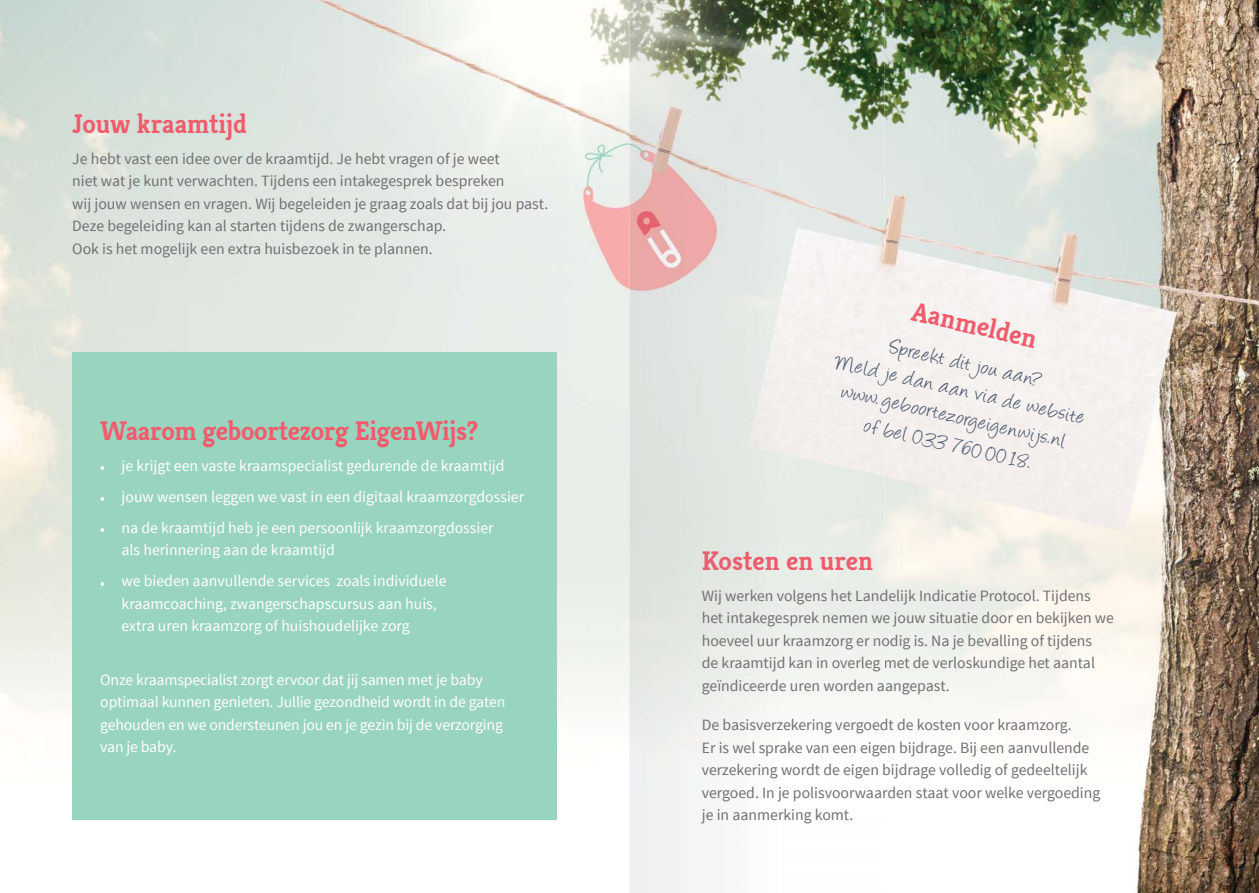
<style>
.page{position:relative;width:1259px;height:893px;background:#fff}
.page>*{position:absolute;margin:0;border:0;box-sizing:border-box;transform-origin:0 0}
.t1{font:700 27px "Kreon";letter-spacing:-.01em;color:#f15b6c}
.t2{font:24px/27.5px "Angelina";color:#4d5b72;text-align:center}
.t3{font:15.75px/22.5px "Source Sans Pro";color:#717073}
.t4{font:15.75px/22.5px "Source Sans Pro";color:#fff}
.s1{color:#e7606d}
.s2{color:#e95f6d}
.s3{color:#eb5e6d}
.s4{color:#ec5d6c}
.s5{color:#ec5c6c}
.s6{color:#ef5c6c}
</style>
<div class="page">
<img style="left:0;top:0;width:1259px;height:893px">
<div style="left:72px;top:352px;width:485px;height:468px;background:#99d4bf"></div>
<img style="left:629px;top:0;width:255px;height:893px">
<div style="left:703px;top:551px;width:169px;height:19px;background:#e6ebe6"></div>
<div style="left:702px;top:589px;width:182px;height:15px;background:#e9ede8"></div>
<div style="left:703px;top:612px;width:181px;height:15px;background:#eaefe9"></div>
<div style="left:703px;top:634px;width:181px;height:15px;background:#edf0ec"></div>
<div style="left:702px;top:657px;width:182px;height:15px;background:#f0f2ef"></div>
<div style="left:702px;top:679px;width:182px;height:15px;background:#f3f5f2"></div>
<img style="left:703px;top:719px;width:181px;height:15px">
<img style="left:703px;top:741px;width:181px;height:15px">
<img style="left:702px;top:764px;width:182px;height:15px">
<img style="left:702px;top:786px;width:182px;height:15px">
<img style="left:701px;top:809px;width:151px;height:15px">
<div style="left:831px;top:353px;width:53px;height:33px;background:#f5f1ef"></div>
<img style="left:839px;top:383px;width:45px;height:31px">
<img style="left:863px;top:417px;width:21px;height:20px">
<h1 class="t1" style="left:72px;top:106px;width:176px">Jouw kraamtijd</h1>
<p class="t3" style="left:72px;top:147px;width:477px">Je hebt vast een idee over de kraamtijd. Je hebt vragen of je weet<br>niet wat je kunt verwachten. Tijdens een intakegesprek bespreken<br>wij jouw wensen en vragen. Wij begeleiden je graag zoals dat bij jou past.<br>Deze begeleiding kan al starten tijdens de zwangerschap.<br>Ook is het mogelijk een extra huisbezoek in te plannen.</p>
<h1 class="t1" style="left:100px;top:414px;width:380px">Waarom geboortezorg EigenWijs?</h1>
<p class="t4" style="left:100px;top:454px;width:406px">• je krijgt een vaste kraamspecialist gedurende de kraamtijd</p>
<p class="t4" style="left:100px;top:485px;width:425px">• jouw wensen leggen we vast in een digitaal kraamzorgdossier</p>
<p class="t4" style="left:122px;top:516px;width:373px;text-indent:-21px">• na de kraamtijd heb je een persoonlijk kraamzorgdossier als herinnering aan de kraamtijd</p>
<p class="t4" style="left:122px;top:569px;width:326px;text-indent:-21px">• we bieden aanvullende services zoals individuele kraamcoaching, zwangerschapscursus aan huis, extra uren kraamzorg of huishoudelijke zorg</p>
<p class="t4" style="left:100px;top:668px;width:407px">Onze kraamspecialist zorgt ervoor dat jij samen met je baby optimaal kunnen genieten. Jullie gezondheid wordt in de gaten gehouden en we ondersteunen jou en je gezin bij de verzorging van je baby.</p>
<h1 class="t1" style="left:916px;top:294px;width:129px;rotate:13deg">Aanmelden</h1>
<h2 class="t2" style="left:844px;top:324px;width:256px;rotate:13deg">Spreekt dit jou aan?<br>Meld je dan aan via de website www. geboortezorgeigenwijs.nl<br>of bel 033 760 00 18.</h2>
<h1 class="t1" style="left:702px;top:543px;width:173px"><span class="s1">K</span><span class="s2">o</span><span class="s3">s</span><span class="s4">t</span><span class="s5">e</span><span class="s6">n</span> en uren</h1>
<p class="t3" style="left:702px;top:584px;width:414px">Wij werken volgens het Landelijk Indicatie Protocol. Tijdens het intakegesprek nemen we jouw situatie door en bekijken we hoeveel uur kraamzorg er nodig is. Na je bevalling of tijdens<br>de kraamtijd kan in overleg met de verloskundige het aantal geïndiceerde uren worden aangepast.</p>
<p class="t3" style="left:702px;top:713px;width:400px">De basisverzekering vergoedt de kosten voor kraamzorg.<br>Er is wel sprake van een eigen bijdrage. Bij een aanvullende verzekering wordt de eigen bijdrage volledig of gedeeltelijk vergoed. In je polisvoorwaarden staat voor welke vergoeding</p>
<p class="t3" style="left:702px;top:803px;width:153px">je in aanmerking komt.</p>
</div>
